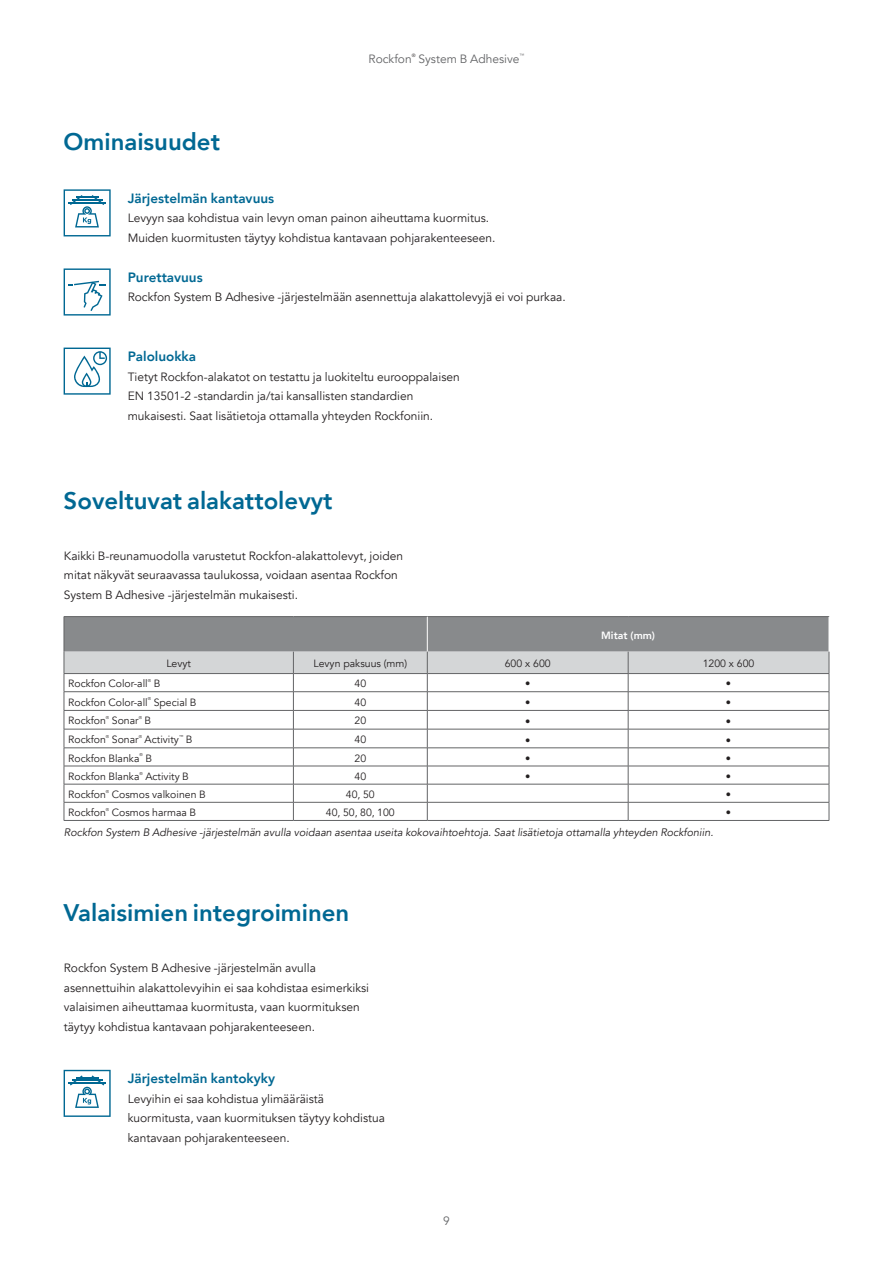
<style>
.page{position:relative;width:893px;height:1263px;background:#fff}
.page>*{position:absolute;margin:0;border:0;box-sizing:border-box;transform-origin:0 0}
.t1{font:800 24px "Avenir";color:#006893}
.t2{font:800 13.5px "Avenir";color:#006893}
.t3{font:12px/19.5px "Avenir";color:#231f20}
.t4{font:12px "Avenir";color:#636466}
.t5{font:italic 10.8px "Avenir";color:#231f20}
.t6{font:10.5px "Avenir";color:#231f20}
.t7{font:800 10.5px "Avenir";color:#fff}
.t8{font:4.8px "Avenir";color:#231f20}
.t9{font:4.8px "Avenir";color:#636466}
.t10{font:4.2px "Avenir";color:#231f20}
</style>
<div class="page">
<svg style="left:64px;top:189px;width:47px;height:47px"></svg>
<svg style="left:64px;top:1070px;width:47px;height:47px"></svg>
<svg style="left:64px;top:348px;width:47px;height:47px"></svg>
<svg style="left:64px;top:268px;width:47px;height:48px"></svg>
<hr style="left:64px;top:616px;width:229px;height:1px;background:#636466">
<hr style="left:293px;top:616px;width:134px;height:1px;background:#636466">
<hr style="left:427px;top:616px;width:201px;height:1px;background:#636466">
<hr style="left:628px;top:616px;width:201px;height:1px;background:#636466">
<hr style="left:64px;top:820px;width:229px;height:1px;background:#636466">
<hr style="left:293px;top:820px;width:134px;height:1px;background:#636466">
<hr style="left:427px;top:820px;width:201px;height:1px;background:#636466">
<hr style="left:628px;top:820px;width:201px;height:1px;background:#636466">
<svg style="left:64px;top:617px;width:766px;height:203px"></svg>
<h1 class="t1" style="left:64px;top:123px;width:158px">Ominaisuudet</h1>
<p class="t4" style="left:369px;top:52px;width:45px">Rockfon</p>
<p class="t8" style="left:412px;top:53px;width:5px">®</p>
<p class="t4" style="left:418px;top:52px;width:103px">System B Adhesive</p>
<p class="t9" style="left:520px;top:53px;width:6px">™</p>
<p class="t2" style="left:128px;top:188px;width:148px">Järjestelmän kantavuus</p>
<p class="t3" style="left:128px;top:209px;width:369px">Levyyn saa kohdistua vain levyn oman painon aiheuttama kuormitus.<br>Muiden kuormitusten täytyy kohdistua kantavaan pohjarakenteeseen.</p>
<p class="t2" style="left:128px;top:267px;width:77px">Purettavuus</p>
<p class="t3" style="left:128px;top:288px;width:440px">Rockfon System B Adhesive -järjestelmään asennettuja alakattolevyjä ei voi purkaa.</p>
<p class="t2" style="left:128px;top:346px;width:70px">Paloluokka</p>
<p class="t3" style="left:128px;top:367px;width:334px">Tietyt Rockfon-alakatot on testattu ja luokiteltu eurooppalaisen<br>EN 13501-2 -standardin ja/tai kansallisten standardien mukaisesti. Saat lisätietoja ottamalla yhteyden Rockfoniin.</p>
<h1 class="t1" style="left:64px;top:482px;width:270px">Soveltuvat alakattolevyt</h1>
<p class="t3" style="left:64px;top:546px;width:341px">Kaikki B-reunamuodolla varustetut Rockfon-alakattolevyt, joiden mitat näkyvät seuraavassa taulukossa, voidaan asentaa Rockfon<br>System B Adhesive -järjestelmän mukaisesti.</p>
<p class="t7" style="left:601px;top:627px;width:55px">Mitat (mm)</p>
<p class="t6" style="left:166px;top:657px;width:26px">Levyt</p>
<p class="t6" style="left:313px;top:657px;width:95px">Levyn paksuus (mm)</p>
<p class="t6" style="left:505px;top:657px;width:47px">600 x 600</p>
<p class="t6" style="left:703px;top:657px;width:53px">1200 x 600</p>
<p class="t6" style="left:68px;top:678px;width:81px">Rockfon Color-all</p>
<p class="t10" style="left:148px;top:678px;width:5px">®</p>
<p class="t6" style="left:154px;top:678px;width:8px">B</p>
<p class="t6" style="left:354px;top:678px;width:13px">40</p>
<p class="t6" style="left:525px;top:678px;width:7px">•</p>
<p class="t6" style="left:726px;top:678px;width:7px">•</p>
<p class="t6" style="left:68px;top:696px;width:81px">Rockfon Color-all</p>
<p class="t10" style="left:148px;top:696px;width:5px">®</p>
<p class="t6" style="left:154px;top:696px;width:44px">Special B</p>
<p class="t6" style="left:354px;top:696px;width:13px">40</p>
<p class="t6" style="left:525px;top:696px;width:7px">•</p>
<p class="t6" style="left:726px;top:696px;width:7px">•</p>
<p class="t6" style="left:68px;top:714px;width:39px">Rockfon</p>
<p class="t10" style="left:106px;top:715px;width:5px">®</p>
<p class="t6" style="left:112px;top:714px;width:28px">Sonar</p>
<p class="t10" style="left:139px;top:715px;width:5px">®</p>
<p class="t6" style="left:145px;top:714px;width:8px">B</p>
<p class="t6" style="left:354px;top:714px;width:13px">20</p>
<p class="t6" style="left:525px;top:715px;width:7px">•</p>
<p class="t6" style="left:726px;top:715px;width:7px">•</p>
<p class="t6" style="left:68px;top:733px;width:39px">Rockfon</p>
<p class="t10" style="left:106px;top:734px;width:5px">®</p>
<p class="t6" style="left:112px;top:733px;width:28px">Sonar</p>
<p class="t10" style="left:139px;top:734px;width:5px">®</p>
<p class="t6" style="left:145px;top:733px;width:36px">Activity</p>
<p class="t10" style="left:179px;top:734px;width:6px">™</p>
<p class="t6" style="left:186px;top:733px;width:8px">B</p>
<p class="t6" style="left:354px;top:733px;width:13px">40</p>
<p class="t6" style="left:525px;top:734px;width:7px">•</p>
<p class="t6" style="left:726px;top:734px;width:7px">•</p>
<p class="t6" style="left:68px;top:752px;width:73px">Rockfon Blanka</p>
<p class="t10" style="left:139px;top:752px;width:5px">®</p>
<p class="t6" style="left:145px;top:752px;width:8px">B</p>
<p class="t6" style="left:354px;top:752px;width:13px">20</p>
<p class="t6" style="left:525px;top:752px;width:7px">•</p>
<p class="t6" style="left:726px;top:752px;width:7px">•</p>
<p class="t6" style="left:68px;top:770px;width:73px">Rockfon Blanka</p>
<p class="t10" style="left:139px;top:771px;width:5px">®</p>
<p class="t6" style="left:145px;top:770px;width:45px">Activity B</p>
<p class="t6" style="left:354px;top:770px;width:13px">40</p>
<p class="t6" style="left:525px;top:770px;width:7px">•</p>
<p class="t6" style="left:726px;top:770px;width:7px">•</p>
<p class="t6" style="left:68px;top:788px;width:39px">Rockfon</p>
<p class="t10" style="left:106px;top:789px;width:5px">®</p>
<p class="t6" style="left:112px;top:788px;width:95px">Cosmos valkoinen B</p>
<p class="t6" style="left:346px;top:788px;width:30px">40, 50</p>
<p class="t6" style="left:726px;top:788px;width:7px">•</p>
<p class="t6" style="left:68px;top:806px;width:39px">Rockfon</p>
<p class="t10" style="left:106px;top:807px;width:5px">®</p>
<p class="t6" style="left:112px;top:806px;width:86px">Cosmos harmaa B</p>
<p class="t6" style="left:326px;top:806px;width:70px">40, 50, 80, 100</p>
<p class="t6" style="left:726px;top:806px;width:7px">•</p>
<p class="t5" style="left:64px;top:825px;width:651px">Rockfon System B Adhesive -järjestelmän avulla voidaan asentaa useita kokovaihtoehtoja. Saat lisätietoja ottamalla yhteyden Rockfoniin.</p>
<h1 class="t1" style="left:64px;top:894px;width:287px">Valaisimien integroiminen</h1>
<p class="t3" style="left:64px;top:959px;width:307px">Rockfon System B Adhesive -järjestelmän avulla asennettuihin alakattolevyihin ei saa kohdistaa esimerkiksi valaisimen aiheuttamaa kuormitusta, vaan kuormituksen täytyy kohdistua kantavaan pohjarakenteeseen.</p>
<p class="t2" style="left:128px;top:1068px;width:149px">Järjestelmän kantokyky</p>
<p class="t3" style="left:128px;top:1089px;width:259px">Levyihin ei saa kohdistua ylimääräistä kuormitusta, vaan kuormituksen täytyy kohdistua kantavaan pohjarakenteeseen.</p>
<p class="t4" style="left:443px;top:1213px;width:8px">9</p>
</div>
